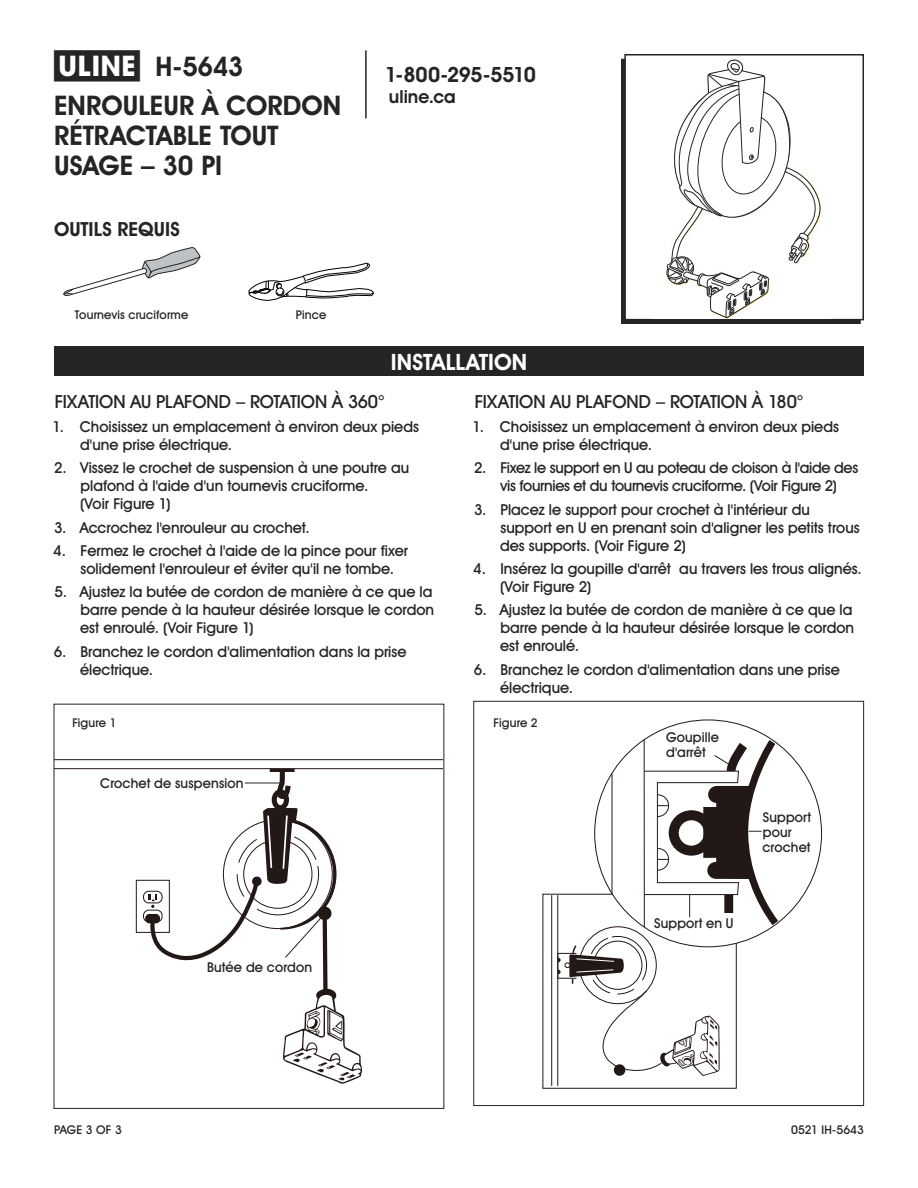
<style>
.page{position:relative;width:918px;height:1188px;background:#fff}
.page>*{position:absolute;margin:0;border:0;box-sizing:border-box;transform-origin:0 0}
.t1{font:700 27px/30px "Uline Two Knine";color:#252525}
.t2{font:700 22.5px "Uline Two Knine";letter-spacing:.005em;color:#fff}
.t3{font:700 21px "Uline Two Knine";letter-spacing:-.02em;color:#252525}
.t4{font:700 19.5px "Uline Two Knine";letter-spacing:.005em;color:#252525}
.t5{font:18px "Uline Two Knine";letter-spacing:-.01em;color:#252525}
.t6{font:700 18px "Uline Two Knine";color:#252525}
.t7{font:15px/18px "Uline Two Knine";color:#252525}
.t8{font:15px/18px "Uline Two Knine";letter-spacing:-.02em;color:#252525;text-align:center}
.t9{font:13.5px/15px "Uline Two Knine";letter-spacing:.01em;color:#252525}
.t10{font:12px "Uline Two Knine";letter-spacing:.01em;color:#252525}
.s1{font-size:28.5px}
</style>
<div class="page">
<hr style="left:365px;top:50px;width:2px;height:68px;background:#252525">
<div style="left:621px;top:59px;width:240px;height:265px;border:2px solid #252525"></div>
<div style="left:625px;top:55px;width:238px;height:265px;background:#fff"></div>
<div style="left:624px;top:54px;width:240px;height:266px;border:2px solid #252525"></div>
<svg style="left:665px;top:59px;width:156px;height:260px"></svg>
<hr style="left:54px;top:759px;width:389px;height:1px;background:#221815">
<hr style="left:54px;top:768px;width:389px;height:1px;background:#221815">
<div style="left:136px;top:880px;width:34px;height:53px;border:1px solid #221815"></div>
<div style="left:473px;top:701px;width:391px;height:405px;border:1px solid #252525"></div>
<div style="left:54px;top:346px;width:810px;height:30px;background:#252525"></div>
<svg style="left:542px;top:735px;width:243px;height:354px"></svg>
<svg style="left:143px;top:768px;width:219px;height:316px"></svg>
<svg style="left:63px;top:247px;width:138px;height:49px"></svg>
<svg style="left:248px;top:263px;width:126px;height:38px"></svg>
<h1 class="t1" style="left:54px;top:51px;width:191px"><span class="s1">π</span> H-5643</h1>
<h1 class="t1" style="left:54px;top:90px;width:289px">ENROULEUR À CORDON<br>RÉTRACTABLE TOUT<br>USAGE – 30 PI</h1>
<h3 class="t4" style="left:54px;top:218px;width:127px">OUTILS REQUIS</h3>
<p class="t10" style="left:75px;top:307px;width:115px">Tournevis cruciforme</p>
<p class="t10" style="left:296px;top:307px;width:32px">Pince</p>
<h3 class="t3" style="left:385px;top:62px;width:152px">1-800-295-5510</h3>
<p class="t6" style="left:389px;top:86px;width:68px">uline.ca</p>
<h2 class="t2" style="left:391px;top:348px;width:138px">INSTALLATION</h2>
<p class="t5" style="left:55px;top:391px;width:331px">FIXATION AU PLAFOND – ROTATION À 360°</p>
<p class="t7" style="left:80px;top:417px;width:340px;text-indent:-27px">1. Choisissez un emplacement à environ deux pieds d'une prise électrique.</p>
<p class="t7" style="left:80px;top:459px;width:331px;text-indent:-26px">2. Vissez le crochet de suspension à une poutre au plafond à l'aide d'un tournevis cruciforme.<br>(Voir Figure 1)</p>
<p class="t7" style="left:54px;top:518px;width:257px">3. Accrochez l'enrouleur au crochet.</p>
<p class="t7" style="left:80px;top:542px;width:329px;text-indent:-27px">4. Fermez le crochet à l'aide de la pince pour fixer solidement l'enrouleur et éviter qu'il ne tombe.</p>
<p class="t7" style="left:80px;top:583px;width:356px;text-align:justify;text-indent:-26px">5. Ajustez la butée de cordon de manière à ce que la barre pende à la hauteur désirée lorsque le cordon est enroulé. (Voir Figure 1)</p>
<p class="t7" style="left:80px;top:642px;width:328px;text-indent:-26px">6. Branchez le cordon d'alimentation dans la prise électrique.</p>
<p class="t5" style="left:475px;top:391px;width:330px">FIXATION AU PLAFOND – ROTATION À 180°</p>
<p class="t7" style="left:500px;top:417px;width:340px;text-indent:-27px">1. Choisissez un emplacement à environ deux pieds d'une prise électrique.</p>
<p class="t8" style="left:474px;top:459px;width:386px">2. Fixez le support en U au poteau de cloison à l'aide des vis fournies et du tournevis cruciforme. (Voir Figure 2)</p>
<p class="t7" style="left:500px;top:500px;width:361px;text-indent:-26px">3. Placez le support pour crochet à l'intérieur du support en U en prenant soin d'aligner les petits trous des supports. (Voir Figure 2)</p>
<p class="t7" style="left:500px;top:560px;width:363px;text-indent:-27px">4. Insérez la goupille d'arrêt au travers les trous alignés. (Voir Figure 2)</p>
<p class="t7" style="left:500px;top:601px;width:356px;text-align:justify;text-indent:-26px">5. Ajustez la butée de cordon de manière à ce que la barre pende à la hauteur désirée lorsque le cordon est enroulé.</p>
<p class="t7" style="left:500px;top:660px;width:341px;text-indent:-26px">6. Branchez le cordon d'alimentation dans une prise électrique.</p>
<p class="t10" style="left:72px;top:716px;width:46px">Figure 1</p>
<p class="t10" style="left:494px;top:716px;width:46px">Figure 2</p>
<p class="t9" style="left:100px;top:776px;width:145px">Crochet de suspension</p>
<p class="t9" style="left:207px;top:960px;width:107px">Butée de cordon</p>
<p class="t9" style="left:666px;top:729px;width:54px">Goupille d'arrêt</p>
<p class="t9" style="left:654px;top:916px;width:81px">Support en U</p>
<p class="t9" style="left:762px;top:810px;width:50px">Support pour crochet</p>
<p class="t10" style="left:54px;top:1122px;width:69px">PAGE 3 OF 3</p>
<p class="t10" style="left:791px;top:1122px;width:74px">0521 IH-5643</p>
</div>
